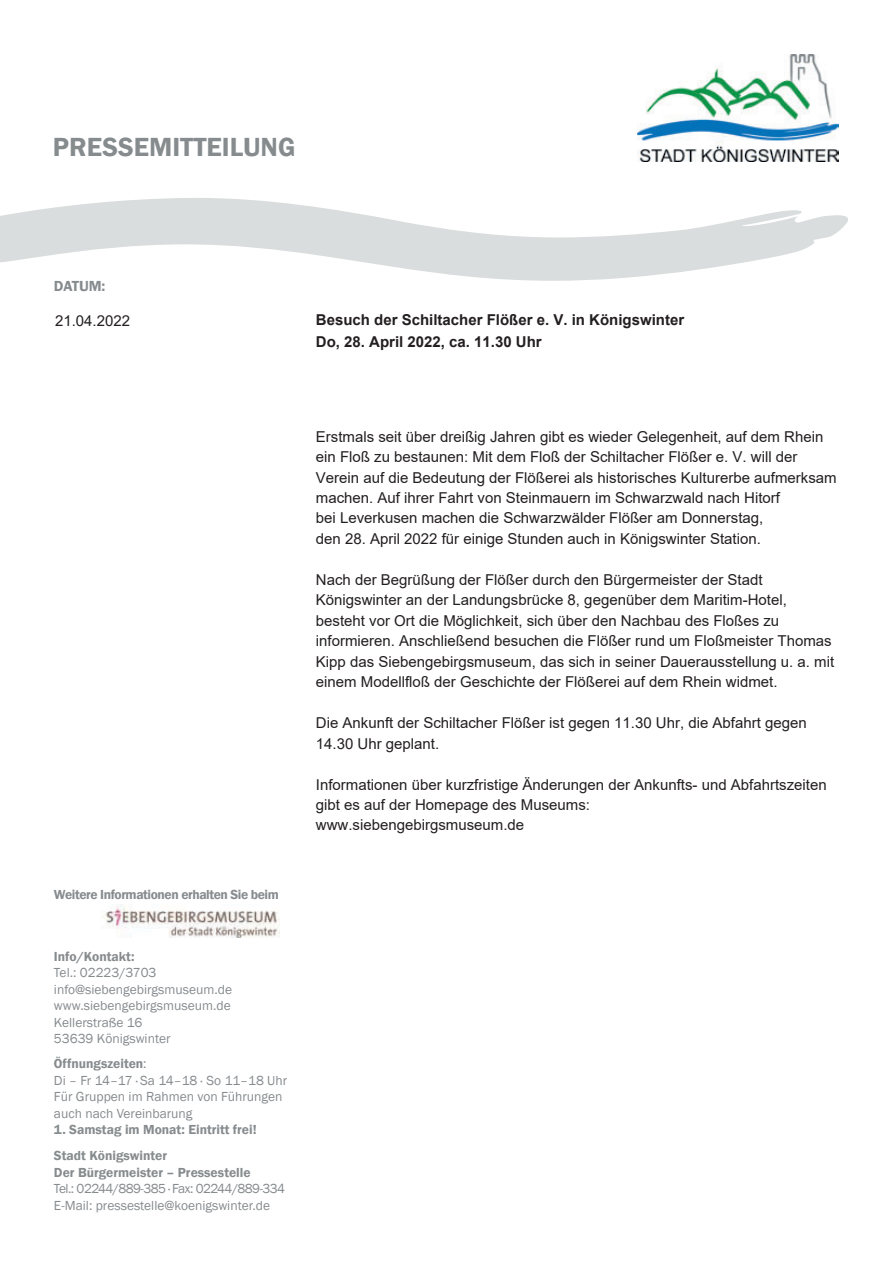
<style>
.page{position:relative;width:893px;height:1263px;background:#fff}
.page>*{position:absolute;margin:0;border:0;box-sizing:border-box;transform-origin:0 0}
.t1{font:600 27px "Franklin Gothic";color:#868b8e}
.t2{font:15px/20.4px "Arial";color:#231f20}
.t3{font:700 15px/21.5px "Arial";color:#231f20}
.t4{font:600 15px "Franklin Gothic";letter-spacing:-.01em;color:#868b8e}
.t5{font:13.5px/16.5px "Franklin Gothic";color:#868b8e}
.t6{font:600 13.5px/16.5px "Franklin Gothic";color:#868b8e}
.t7{font:600 13.5px "Franklin Gothic";letter-spacing:-.03em;color:#868b8e}
.s1{font-weight:600}
</style>
<div class="page">
<img style="left:637px;top:54px;width:202px;height:108px">
<svg style="left:0;top:198px;width:848px;height:83px;fill:#dadddd"></svg>
<img style="left:103px;top:904px;width:176px;height:34px">
<h1 class="t1" style="left:53px;top:131px;width:244px">PRESSEMITTEILUNG</h1>
<p class="t4" style="left:54px;top:278px;width:53px">DATUM:</p>
<p class="t2" style="left:55px;top:310px;width:77px">21.04.2022</p>
<p class="t3" style="left:316px;top:310px;width:370px">Besuch der Schiltacher Flößer e. V. in Königswinter<br>Do, 28. April 2022, ca. 11.30 Uhr</p>
<p class="t7" style="left:54px;top:887px;width:226px">Weitere Informationen erhalten Sie beim</p>
<p class="t6" style="left:54px;top:948px;width:82px">Info/Kontakt:</p>
<p class="t5" style="left:54px;top:964px;width:180px">Tel.: 02223/3703 info@siebengebirgsmuseum.de www.siebengebirgsmuseum.de<br>Kellerstraße 16<br>53639 Königswinter</p>
<p class="t5" style="left:54px;top:1055px;width:235px"><span class="s1">Öffnungszeiten</span>:<br>Di – Fr 14–17 · Sa 14–18 · So 11–18 Uhr<br>Für Gruppen im Rahmen von Führungen auch nach Vereinbarung</p>
<p class="t6" style="left:54px;top:1121px;width:204px">1. Samstag im Monat: Eintritt frei!</p>
<p class="t6" style="left:54px;top:1147px;width:198px">Stadt Königswinter<br>Der Bürgermeister – Pressestelle</p>
<p class="t5" style="left:54px;top:1180px;width:233px">Tel.: 02244/889-385 · Fax: 02244/889-334<br>E-Mail: pressestelle@koenigswinter.de</p>
<p class="t2" style="left:316px;top:426px;width:522px">Erstmals seit über dreißig Jahren gibt es wieder Gelegenheit, auf dem Rhein ein Floß zu bestaunen: Mit dem Floß der Schiltacher Flößer e. V. will der Verein auf die Bedeutung der Flößerei als historisches Kulturerbe aufmerksam machen. Auf ihrer Fahrt von Steinmauern im Schwarzwald nach Hitorf<br>bei Leverkusen machen die Schwarzwälder Flößer am Donnerstag,<br>den 28. April 2022 für einige Stunden auch in Königswinter Station.</p>
<p class="t2" style="left:316px;top:569px;width:520px">Nach der Begrüßung der Flößer durch den Bürgermeister der Stadt Königswinter an der Landungsbrücke 8, gegenüber dem Maritim-Hotel, besteht vor Ort die Möglichkeit, sich über den Nachbau des Floßes zu informieren. Anschließend besuchen die Flößer rund um Floßmeister Thomas Kipp das Siebengebirgsmuseum, das sich in seiner Dauerausstellung u. a. mit einem Modellfloß der Geschichte der Flößerei auf dem Rhein widmet.</p>
<p class="t2" style="left:316px;top:713px;width:492px">Die Ankunft der Schiltacher Flößer ist gegen 11.30 Uhr, die Abfahrt gegen<br>14.30 Uhr geplant.</p>
<p class="t2" style="left:316px;top:774px;width:512px">Informationen über kurzfristige Änderungen der Ankunfts- und Abfahrtszeiten gibt es auf der Homepage des Museums:<br>www.siebengebirgsmuseum.de</p>
</div>
